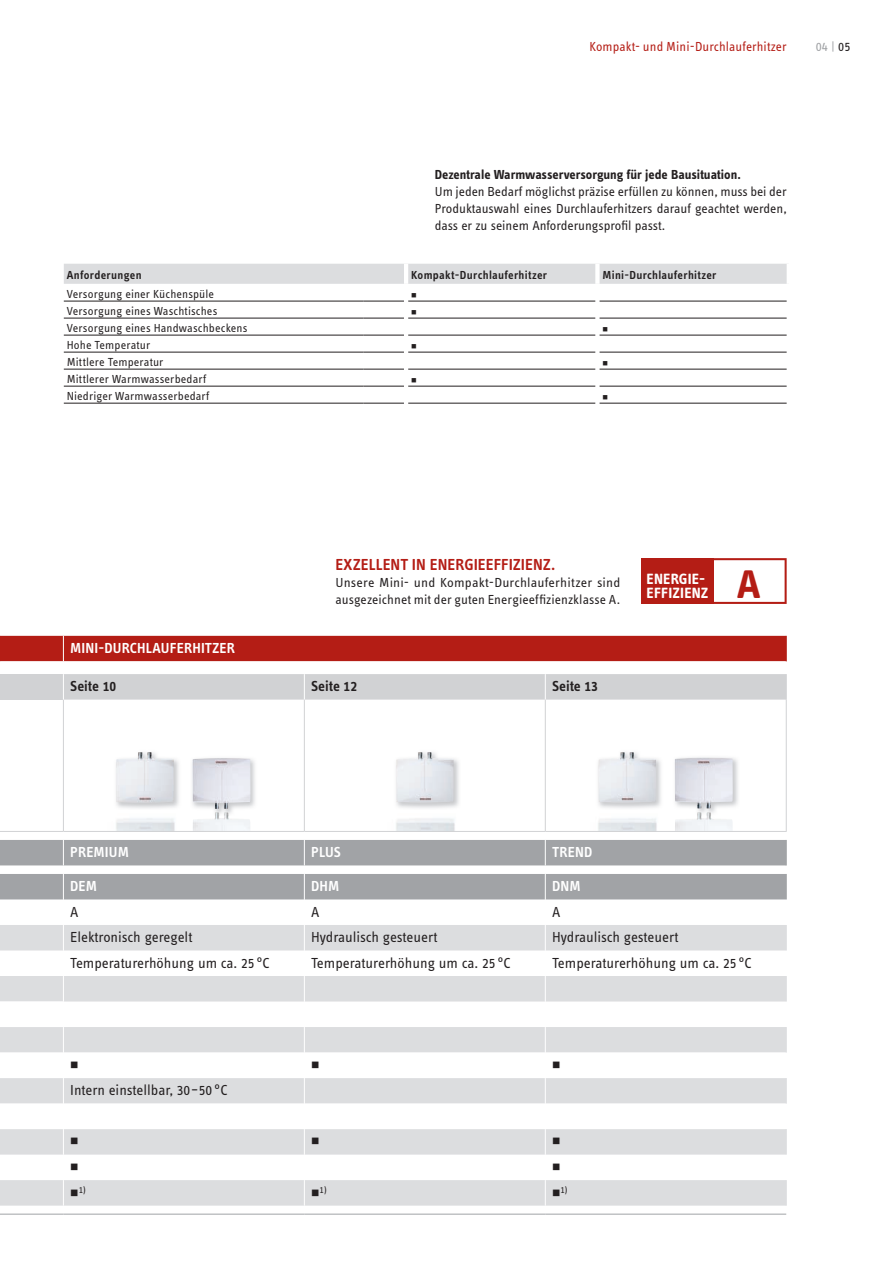
<style>
.page{position:relative;width:893px;height:1263px;background:#fff}
.page>*{position:absolute;margin:0;border:0;box-sizing:border-box;transform-origin:0 0}
.t1{font:700 41.25px "STE Info Text";color:#b41d15}
.t2{font:600 16.5px "STE Info Text";color:#b41d15}
.t3{font:700 15.45px/13.4px "STE Info Text";letter-spacing:.01em;color:#fff}
.t4{font:15px "STE Info Text";color:#231f20}
.t5{font:600 15px "STE Info Text";letter-spacing:.01em;color:#fff}
.t6{font:600 15px "STE Info Text";letter-spacing:-.005em;color:#231f20}
.t7{font:13.5px/17px "STE Info Text";color:#231f20;text-align:justify}
.t8{font:700 13.5px "STE Info Text";letter-spacing:-.005em;color:#231f20}
.t9{font:13.5px "STE Info Text";letter-spacing:.01em;color:#b41d15}
.t10{font:13.5px "STE Info Text";color:#a1a3a6}
.t11{font:12px "STE Info Text";letter-spacing:.01em;color:#231f20}
.t12{font:600 12px "STE Info Text";letter-spacing:.025em;color:#231f20}
.t13{font:11.25px "Wingdings";color:#231f20}
.t14{font:9.75px "STE Info Text";color:#231f20}
.t15{font:7.5px "Wingdings";color:#231f20}
.s1{color:#231f20}
</style>
<div class="page">
<svg style="left:714px;top:558px;width:73px;height:46px"></svg>
<div style="left:641px;top:558px;width:73px;height:46px;background:#b41d15"></div>
<svg style="left:0;top:661px;width:786px;height:239px"></svg>
<div style="left:0;top:674px;width:63px;height:26px;background:#d1d2d4"></div>
<svg style="left:0;top:840px;width:786px;height:59px;background:#aeb0b2"></svg>
<svg style="left:0;top:925px;width:786px;height:281px;fill:#dcdddf"></svg>
<svg style="left:0;top:1001px;width:786px;height:128px"></svg>
<hr style="left:304px;top:700px;width:1px;height:131px;background:#d1d2d4">
<hr style="left:545px;top:700px;width:1px;height:131px;background:#d1d2d4">
<hr style="left:786px;top:700px;width:1px;height:131px;background:#d1d2d4">
<svg style="left:63px;top:840px;width:1px;height:25px"></svg>
<svg style="left:304px;top:840px;width:1px;height:25px"></svg>
<svg style="left:545px;top:840px;width:1px;height:25px"></svg>
<svg style="left:63px;top:874px;width:1px;height:332px"></svg>
<hr style="left:0;top:1214px;width:63px;height:1px;background:#a1a3a6">
<hr style="left:63px;top:1214px;width:241px;height:1px;background:#a1a3a6">
<hr style="left:304px;top:1214px;width:241px;height:1px;background:#a1a3a6">
<hr style="left:545px;top:1214px;width:241px;height:1px;background:#a1a3a6">
<div style="left:0;top:636px;width:787px;height:25px;background:#b41d15"></div>
<svg style="left:786px;top:840px;width:1px;height:25px"></svg>
<svg style="left:786px;top:874px;width:1px;height:332px"></svg>
<hr style="left:63px;top:831px;width:241px;height:1px;background:#d1d2d4">
<hr style="left:304px;top:831px;width:241px;height:1px;background:#d1d2d4">
<hr style="left:545px;top:831px;width:242px;height:1px;background:#d1d2d4">
<hr style="left:63px;top:700px;width:1px;height:131px;background:#d1d2d4">
<hr style="left:0;top:831px;width:63px;height:1px;background:#d1d2d4">
<div style="left:63px;top:674px;width:724px;height:26px;background:#d1d2d4"></div>
<svg style="left:545px;top:874px;width:1px;height:332px"></svg>
<svg style="left:304px;top:874px;width:1px;height:332px"></svg>
<div style="left:64px;top:264px;width:723px;height:20px;background:#dcdddf"></div>
<div style="left:595px;top:264px;width:5px;height:20px;background:#fff"></div>
<hr style="left:404px;top:264px;width:4px;height:20px;background:#fff">
<hr style="left:64px;top:301px;width:300px;height:1px;background:#231f20">
<hr style="left:364px;top:301px;width:40px;height:1px;background:#231f20">
<hr style="left:408px;top:301px;width:187px;height:1px;background:#231f20">
<hr style="left:600px;top:301px;width:187px;height:1px;background:#231f20">
<hr style="left:64px;top:318px;width:300px;height:1px;background:#231f20">
<hr style="left:364px;top:318px;width:40px;height:1px;background:#231f20">
<hr style="left:408px;top:318px;width:187px;height:1px;background:#231f20">
<hr style="left:600px;top:318px;width:187px;height:1px;background:#231f20">
<hr style="left:64px;top:335px;width:300px;height:1px;background:#231f20">
<hr style="left:364px;top:335px;width:40px;height:1px;background:#231f20">
<hr style="left:408px;top:335px;width:187px;height:1px;background:#231f20">
<hr style="left:600px;top:335px;width:187px;height:1px;background:#231f20">
<hr style="left:64px;top:352px;width:300px;height:1px;background:#231f20">
<hr style="left:364px;top:352px;width:40px;height:1px;background:#231f20">
<hr style="left:408px;top:352px;width:187px;height:1px;background:#231f20">
<hr style="left:600px;top:352px;width:187px;height:1px;background:#231f20">
<hr style="left:64px;top:369px;width:300px;height:1px;background:#231f20">
<hr style="left:364px;top:369px;width:40px;height:1px;background:#231f20">
<hr style="left:408px;top:369px;width:187px;height:1px;background:#231f20">
<hr style="left:600px;top:369px;width:187px;height:1px;background:#231f20">
<hr style="left:64px;top:386px;width:300px;height:1px;background:#231f20">
<hr style="left:364px;top:386px;width:40px;height:1px;background:#231f20">
<hr style="left:408px;top:386px;width:187px;height:1px;background:#231f20">
<hr style="left:600px;top:386px;width:187px;height:1px;background:#231f20">
<hr style="left:64px;top:403px;width:300px;height:1px;background:#231f20">
<hr style="left:364px;top:403px;width:40px;height:1px;background:#231f20">
<hr style="left:408px;top:403px;width:187px;height:1px;background:#231f20">
<hr style="left:600px;top:403px;width:187px;height:1px;background:#231f20">
<p class="t9" style="left:590px;top:39px;width:199px">Kompakt- und Mini-Durchlauferhitzer</p>
<p class="t10" style="left:816px;top:39px;width:36px">04 | <span class="s1">05</span></p>
<p class="t8" style="left:435px;top:166px;width:308px">Dezentrale Warmwasserversorgung für jede Bausituation.</p>
<p class="t7" style="left:435px;top:183px;width:354px">Um jeden Bedarf möglichst präzise erfüllen zu können, muss bei der Produktauswahl eines Durchlauferhitzers darauf geachtet werden, dass er zu seinem Anforderungsprofil passt.</p>
<p class="t12" style="left:67px;top:268px;width:76px">Anforderungen</p>
<p class="t12" style="left:411px;top:268px;width:137px">Kompakt-Durchlauferhitzer</p>
<p class="t12" style="left:603px;top:268px;width:116px">Mini-Durchlauferhitzer</p>
<p class="t11" style="left:67px;top:287px;width:149px">Versorgung einer Küchenspüle</p>
<p class="t15" style="left:411px;top:291px;width:7px">■</p>
<p class="t11" style="left:67px;top:304px;width:152px">Versorgung eines Waschtisches</p>
<p class="t15" style="left:411px;top:308px;width:7px">■</p>
<p class="t11" style="left:67px;top:321px;width:182px">Versorgung eines Handwaschbeckens</p>
<p class="t15" style="left:603px;top:325px;width:7px">■</p>
<p class="t11" style="left:67px;top:338px;width:85px">Hohe Temperatur</p>
<p class="t15" style="left:411px;top:342px;width:7px">■</p>
<p class="t11" style="left:67px;top:355px;width:98px">Mittlere Temperatur</p>
<p class="t15" style="left:603px;top:359px;width:7px">■</p>
<p class="t11" style="left:67px;top:372px;width:141px">Mittlerer Warmwasserbedarf</p>
<p class="t15" style="left:411px;top:376px;width:7px">■</p>
<p class="t11" style="left:67px;top:389px;width:144px">Niedriger Warmwasserbedarf</p>
<p class="t15" style="left:603px;top:393px;width:7px">■</p>
<p class="t2" style="left:335px;top:555px;width:221px">EXZELLENT IN ENERGIEEFFIZIENZ.</p>
<p class="t7" style="left:335px;top:574px;width:286px">Unsere Mini- und Kompakt-Durchlauferhitzer sind ausgezeichnet mit der guten Energieeffizienzklasse A.</p>
<p class="t5" style="left:70px;top:640px;width:166px">MINI-DURCHLAUFERHITZER</p>
<p class="t6" style="left:70px;top:678px;width:47px">Seite 10</p>
<p class="t6" style="left:311px;top:678px;width:47px">Seite 12</p>
<p class="t6" style="left:552px;top:678px;width:47px">Seite 13</p>
<p class="t3" style="left:647px;top:573px;width:63px">ENERGIE-<br>EFFIZIENZ</p>
<h1 class="t1" style="left:737px;top:560px;width:25px">A</h1>
<p class="t5" style="left:70px;top:843px;width:60px">PREMIUM</p>
<p class="t5" style="left:311px;top:843px;width:31px">PLUS</p>
<p class="t5" style="left:552px;top:843px;width:42px">TREND</p>
<p class="t5" style="left:70px;top:877px;width:28px">DEM</p>
<p class="t5" style="left:311px;top:877px;width:30px">DHM</p>
<p class="t5" style="left:552px;top:877px;width:30px">DNM</p>
<p class="t4" style="left:70px;top:903px;width:10px">A</p>
<p class="t4" style="left:311px;top:903px;width:10px">A</p>
<p class="t4" style="left:552px;top:903px;width:10px">A</p>
<p class="t4" style="left:70px;top:929px;width:124px">Elektronisch geregelt</p>
<p class="t4" style="left:311px;top:929px;width:128px">Hydraulisch gesteuert</p>
<p class="t4" style="left:552px;top:929px;width:128px">Hydraulisch gesteuert</p>
<p class="t4" style="left:70px;top:954px;width:201px">Temperaturerhöhung um ca. 25 °C</p>
<p class="t4" style="left:311px;top:954px;width:201px">Temperaturerhöhung um ca. 25 °C</p>
<p class="t4" style="left:552px;top:954px;width:201px">Temperaturerhöhung um ca. 25 °C</p>
<p class="t13" style="left:70px;top:1059px;width:10px">■</p>
<p class="t13" style="left:311px;top:1059px;width:10px">■</p>
<p class="t13" style="left:552px;top:1059px;width:10px">■</p>
<p class="t4" style="left:70px;top:1082px;width:159px">Intern einstellbar, 30 – 50 °C</p>
<p class="t13" style="left:70px;top:1135px;width:10px">■</p>
<p class="t13" style="left:311px;top:1135px;width:10px">■</p>
<p class="t13" style="left:552px;top:1135px;width:10px">■</p>
<p class="t13" style="left:70px;top:1161px;width:10px">■</p>
<p class="t13" style="left:552px;top:1161px;width:10px">■</p>
<p class="t14" style="left:70px;top:1184px;width:17px">■1)</p>
<p class="t14" style="left:311px;top:1184px;width:17px">■1)</p>
<p class="t14" style="left:552px;top:1184px;width:17px">■1)</p>
</div>
